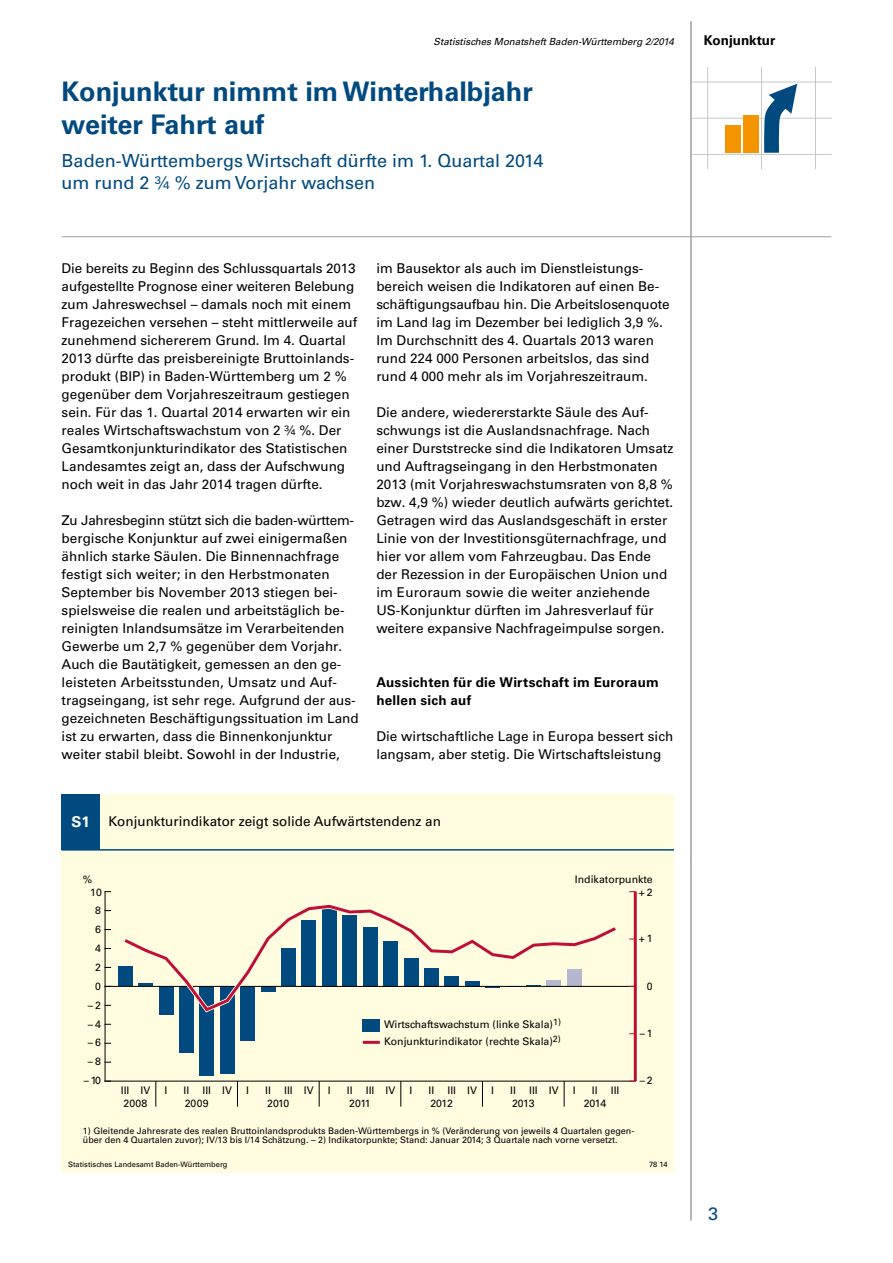
<style>
.page{position:relative;width:893px;height:1263px;background:#fff}
.page>*{position:absolute;margin:0;border:0;box-sizing:border-box;transform-origin:0 0}
.t1{font:700 27px/33px "Univers";color:#004a7f}
.t2{font:18px/21.6px "Univers";color:#004a7f}
.t3{font:13.5px/18px "Univers";color:#000}
.t4{font:700 13.5px/18px "Univers";letter-spacing:.015em;color:#000}
.t5{font:10.5px/12.6px "Univers";color:#000}
.t6{font:italic 9.75px "Univers";color:#000}
.t7{font:9px/9px "Univers";color:#000}
.t8{font:7.5px "Univers";color:#000}
.s1{font-weight:700;font-size:15px;color:#fff}
</style>
<div class="page">
<hr style="left:62px;top:236px;width:769px;height:1px;background:#9c9e9f">
<hr style="left:691px;top:21px;width:1px;height:1199px;background:#9c9e9f">
<hr style="left:691px;top:82px;width:141px;height:1px;background:#c6c7c8">
<hr style="left:691px;top:118px;width:141px;height:1px;background:#c6c7c8">
<hr style="left:691px;top:154px;width:141px;height:1px;background:#c6c7c8">
<hr style="left:707px;top:67px;width:1px;height:102px;background:#c6c7c8">
<hr style="left:761px;top:67px;width:1px;height:102px;background:#c6c7c8">
<hr style="left:815px;top:67px;width:1px;height:102px;background:#c6c7c8">
<div style="left:726px;top:126px;width:15px;height:27px;background:#f39400"></div>
<div style="left:743px;top:115px;width:15px;height:38px;background:#f39400"></div>
<svg style="left:764px;top:84px;width:33px;height:69px"></svg>
<div style="left:62px;top:794px;width:612px;height:379px;background:#fffcdf"></div>
<div style="left:62px;top:794px;width:38px;height:56px;background:#004a7f"></div>
<hr style="left:105px;top:1081px;width:530px;height:1px;background:#000">
<hr style="left:105px;top:892px;width:1px;height:189px;background:#000">
<hr style="left:634px;top:892px;width:3px;height:189px;background:#bd0f38">
<div style="left:118px;top:966px;width:15px;height:20px;background:#004a7f"></div>
<div style="left:179px;top:986px;width:15px;height:67px;background:#004a7f"></div>
<div style="left:199px;top:986px;width:15px;height:89px;background:#004a7f"></div>
<div style="left:220px;top:986px;width:15px;height:87px;background:#004a7f"></div>
<div style="left:240px;top:986px;width:15px;height:55px;background:#004a7f"></div>
<hr style="left:105px;top:986px;width:530px;height:1px;background:#000">
<svg style="left:121px;top:904px;width:498px;height:109px"></svg>
<hr style="left:62px;top:849px;width:612px;height:2px;background:#004a7f">
<svg style="left:319px;top:1081px;width:1px;height:25px"></svg>
<svg style="left:400px;top:1081px;width:1px;height:25px"></svg>
<svg style="left:155px;top:1081px;width:1px;height:25px"></svg>
<svg style="left:482px;top:1081px;width:1px;height:25px"></svg>
<svg style="left:564px;top:1081px;width:1px;height:25px"></svg>
<svg style="left:237px;top:1081px;width:1px;height:25px"></svg>
<div style="left:363px;top:1019px;width:17px;height:13px;background:#004a7f"></div>
<hr style="left:363px;top:1041px;width:17px;height:3px;background:#bd0f38">
<p class="t6" style="left:434px;top:35px;width:242px">Statistisches Monatsheft Baden-Württemberg 2/2014</p>
<p class="t4" style="left:704px;top:31px;width:73px">Konjunktur</p>
<h1 class="t1" style="left:62px;top:75px;width:473px">Konjunktur nimmt im Winterhalbjahr weiter Fahrt auf</h1>
<h2 class="t2" style="left:62px;top:150px;width:483px">Baden-Württembergs Wirtschaft dürfte im 1. Quartal 2014 um rund 2 ¾ % zum Vorjahr wachsen</h2>
<p class="t3" style="left:62px;top:259px;width:297px">Die bereits zu Beginn des Schlussquartals 2013 aufgestellte Prognose einer weiteren Belebung zum Jahreswechsel – damals noch mit einem Fragezeichen versehen – steht mittlerweile auf zunehmend sichererem Grund. Im 4. Quartal 2013 dürfte das preisbereinigte Bruttoinlands&shy;produkt (BIP) in Baden-Württemberg um 2 % gegenüber dem Vorjahreszeitraum gestiegen sein. Für das 1. Quartal 2014 erwarten wir ein reales Wirtschaftswachstum von 2 ¾ %. Der Gesamtkonjunkturindikator des Statistischen Landesamtes zeigt an, dass der Aufschwung noch weit in das Jahr 2014 tragen dürfte.</p>
<p class="t3" style="left:62px;top:511px;width:299px">Zu Jahresbeginn stützt sich die baden-württem&shy;bergische Konjunktur auf zwei einigermaßen ähnlich starke Säulen. Die Binnennachfrage festigt sich weiter; in den Herbstmonaten September bis November 2013 stiegen bei&shy;spielsweise die realen und arbeitstäglich be&shy;reinigten Inlandsumsätze im Verarbeitenden Gewerbe um 2,7 % gegenüber dem Vorjahr.<br>Auch die Bautätigkeit, gemessen an den ge&shy;leisteten Arbeitsstunden, Umsatz und Auf&shy;tragseingang, ist sehr rege. Aufgrund der aus&shy;gezeichneten Beschäftigungssituation im Land ist zu erwarten, dass die Binnenkonjunktur weiter stabil bleibt. Sowohl in der Industrie,</p>
<p class="t3" style="left:376px;top:259px;width:295px">im Bausektor als auch im Dienstleistungs&shy;bereich weisen die Indikatoren auf einen Be&shy;schäftigungsaufbau hin. Die Arbeitslosenquote im Land lag im Dezember bei lediglich 3,9 %.<br>Im Durchschnitt des 4. Quartals 2013 waren rund 224 000 Personen arbeitslos, das sind rund 4 000 mehr als im Vorjahreszeitraum.</p>
<p class="t3" style="left:376px;top:403px;width:299px">Die andere, wiedererstarkte Säule des Auf&shy;schwungs ist die Auslandsnachfrage. Nach einer Durststrecke sind die Indikatoren Umsatz und Auftragseingang in den Herbstmonaten 2013 (mit Vorjahreswachstumsraten von 8,8 % bzw. 4,9 %) wieder deutlich aufwärts gerichtet.<br>Getragen wird das Auslandsgeschäft in erster Linie von der Investitionsgüternachfrage, und hier vor allem vom Fahrzeugbau. Das Ende der Rezession in der Europäischen Union und im Euroraum sowie die weiter anziehende US-Konjunktur dürften im Jahresverlauf für weitere expansive Nachfrageimpulse sorgen.</p>
<p class="t4" style="left:376px;top:673px;width:284px">Aussichten für die Wirtschaft im Euroraum hellen sich auf</p>
<p class="t3" style="left:376px;top:727px;width:299px">Die wirtschaftliche Lage in Europa bessert sich langsam, aber stetig. Die Wirtschaftsleistung</p>
<p class="t3" style="left:72px;top:812px;width:371px"><span class="s1">S1</span> Konjunkturindikator zeigt solide Aufwärtstendenz an</p>
<p class="t5" style="left:90px;top:873px;width:13px;text-indent:-7px">%<br>10</p>
<p class="t5" style="left:95px;top:904px;width:7px">8</p>
<p class="t5" style="left:95px;top:923px;width:7px">6</p>
<p class="t5" style="left:95px;top:961px;width:7px">2</p>
<p class="t5" style="left:95px;top:942px;width:7px">4</p>
<p class="t5" style="left:95px;top:980px;width:7px">0</p>
<p class="t5" style="left:88px;top:998px;width:14px">–2</p>
<p class="t5" style="left:575px;top:873px;width:79px;text-align:right">Indikatorpunkte +2</p>
<p class="t5" style="left:639px;top:932px;width:15px">+1</p>
<p class="t5" style="left:647px;top:980px;width:7px">0</p>
<p class="t5" style="left:88px;top:1017px;width:14px">–4</p>
<p class="t5" style="left:88px;top:1036px;width:14px">–6</p>
<p class="t5" style="left:88px;top:1055px;width:14px">–8</p>
<p class="t5" style="left:84px;top:1074px;width:19px">– 10</p>
<p class="t5" style="left:384px;top:1016px;width:178px;line-height:17px">Wirtschaftswachstum (linke Skala)<sup>1)<br></sup>Konjunkturindikator (rechte Skala)<sup>2)</sup></p>
<p class="t5" style="left:121px;top:1084px;width:31px">III IV</p>
<p class="t5" style="left:165px;top:1084px;width:4px">I</p>
<p class="t5" style="left:183px;top:1084px;width:50px">II III IV</p>
<p class="t5" style="left:246px;top:1084px;width:4px">I</p>
<p class="t5" style="left:265px;top:1084px;width:50px">II III IV</p>
<p class="t5" style="left:328px;top:1084px;width:4px">I</p>
<p class="t5" style="left:347px;top:1084px;width:50px">II III IV</p>
<p class="t5" style="left:410px;top:1084px;width:4px">I</p>
<p class="t5" style="left:428px;top:1084px;width:50px">II III IV</p>
<p class="t5" style="left:491px;top:1084px;width:4px">I</p>
<p class="t5" style="left:510px;top:1084px;width:50px">II III IV</p>
<p class="t5" style="left:573px;top:1084px;width:4px">I</p>
<p class="t5" style="left:592px;top:1084px;width:29px">II III</p>
<p class="t5" style="left:123px;top:1096px;width:25px">2008</p>
<p class="t5" style="left:185px;top:1096px;width:25px">2009</p>
<p class="t5" style="left:267px;top:1096px;width:24px">2010</p>
<p class="t5" style="left:349px;top:1096px;width:23px">2011</p>
<p class="t5" style="left:430px;top:1096px;width:24px">2012</p>
<p class="t5" style="left:512px;top:1096px;width:24px">2013</p>
<p class="t5" style="left:584px;top:1096px;width:24px">2014</p>
<p class="t5" style="left:640px;top:1027px;width:14px">–1</p>
<p class="t5" style="left:640px;top:1074px;width:14px">–2</p>
<p class="t7" style="left:83px;top:1127px;width:553px">1) Gleitende Jahresrate des realen Bruttoinlandsprodukts Baden-Württembergs in % (Veränderung von jeweils 4 Quartalen gegen&shy;über den 4 Quartalen zuvor); IV/13 bis I/14 Schätzung. – 2) Indikatorpunkte; Stand: Januar 2014; 3 Quartale nach vorne versetzt.</p>
<p class="t8" style="left:68px;top:1160px;width:161px">Statistisches Landesamt Baden-Württemberg</p>
<p class="t8" style="left:649px;top:1160px;width:20px">78 14</p>
<h2 class="t2" style="left:708px;top:1203px;width:12px">3</h2>
</div>
